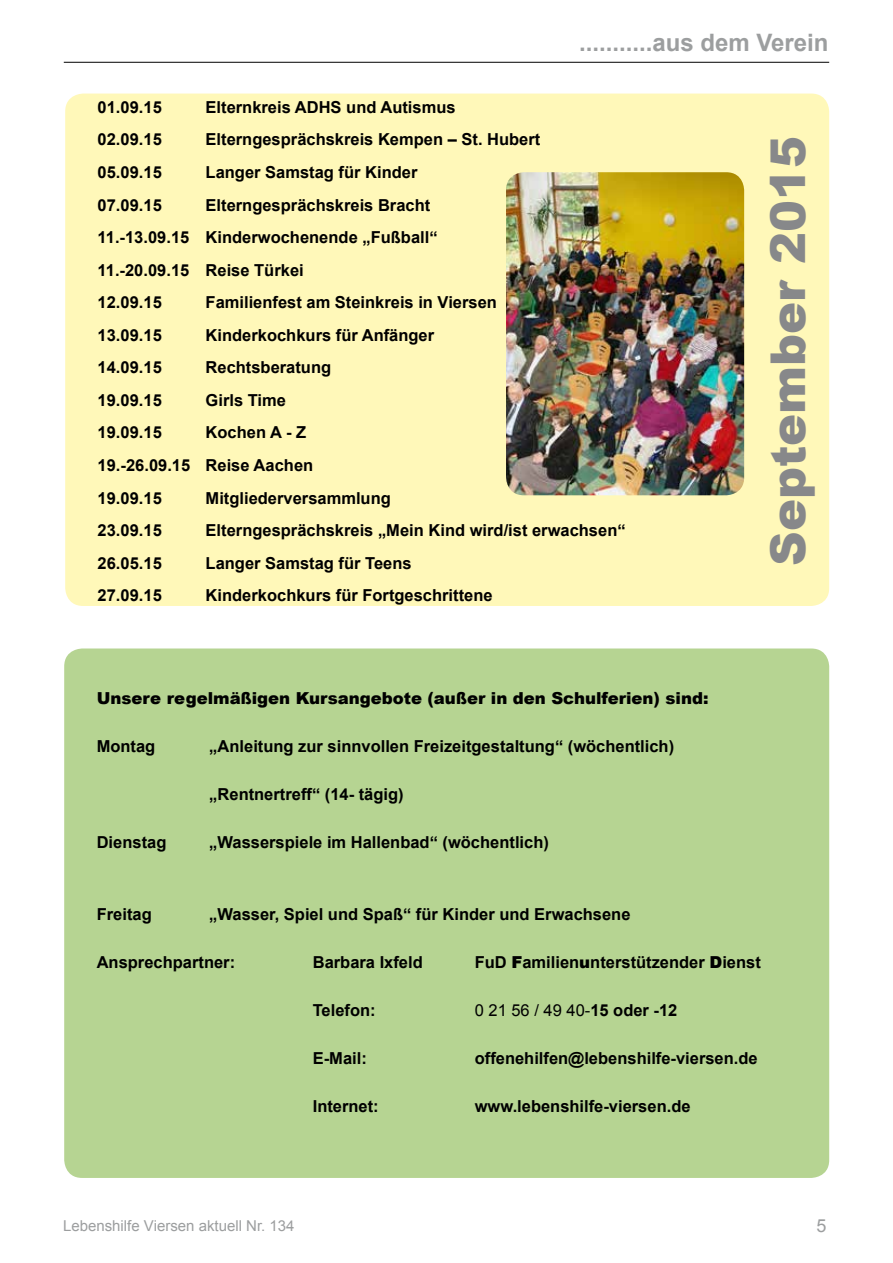
<style>
.page{position:relative;width:893px;height:1263px;background:#fff}
.page>*{position:absolute;margin:0;border:0;box-sizing:border-box;transform-origin:0 0}
.t1{font:900 48px "Arial";color:#87888a}
.t2{font:700 24px "Arial";color:#9c9e9f}
.t3{font:18px "Arial";color:#9c9e9f}
.t4{font:700 16.5px/32.5px "Arial";color:#000}
.t5{font:900 16.5px "Arial";color:#000}
.t6{font:16.5px "Arial";color:#000}
.t7{font:15px "Arial";color:#9c9e9f}
.s1{font-weight:900}
.s2{font-weight:700}
</style>
<div class="page">
<hr style="left:64px;top:62px;width:765px;height:1px;background:#000">
<div style="left:64px;top:648px;width:765px;height:530px;background:#b6d492;border-radius:18px"></div>
<div style="left:65px;top:94px;width:764px;height:512px;background:#fff8b9;border-radius:18px"></div>
<img style="left:506px;top:172px;width:238px;height:323px">
<h2 class="t2" style="left:579px;top:27px;width:251px">...........aus dem Verein</h2>
<p class="t4" style="left:98px;top:91px;width:66px">01.09.15</p>
<p class="t4" style="left:206px;top:91px;width:251px">Elternkreis ADHS und Autismus</p>
<p class="t4" style="left:98px;top:124px;width:66px">02.09.15</p>
<p class="t4" style="left:206px;top:124px;width:336px">Elterngesprächskreis Kempen – St. Hubert</p>
<p class="t4" style="left:98px;top:156px;width:66px">05.09.15</p>
<p class="t4" style="left:206px;top:156px;width:213px">Langer Samstag für Kinder</p>
<p class="t4" style="left:98px;top:189px;width:66px">07.09.15</p>
<p class="t4" style="left:98px;top:189px;width:341px;text-indent:108px">Elterngesprächskreis Bracht<br>11.-13.09.15 Kinderwochenende „Fußball“<br>11.-20.09.15 Reise Türkei<br>12.09.15</p>
<p class="t4" style="left:206px;top:287px;width:293px">Familienfest am Steinkreis in Viersen</p>
<p class="t4" style="left:98px;top:319px;width:66px">13.09.15</p>
<p class="t4" style="left:206px;top:319px;width:230px">Kinderkochkurs für Anfänger</p>
<p class="t4" style="left:98px;top:352px;width:66px">14.09.15</p>
<p class="t4" style="left:206px;top:352px;width:127px">Rechtsberatung</p>
<p class="t4" style="left:98px;top:384px;width:66px">19.09.15</p>
<p class="t4" style="left:206px;top:384px;width:82px">Girls Time</p>
<p class="t4" style="left:98px;top:417px;width:66px">19.09.15</p>
<p class="t4" style="left:98px;top:417px;width:217px;text-indent:108px">Kochen A - Z<br>19.-26.09.15 Reise Aachen<br>19.09.15</p>
<p class="t4" style="left:206px;top:482px;width:187px">Mitgliederversammlung</p>
<p class="t4" style="left:98px;top:514px;width:66px">23.09.15</p>
<p class="t4" style="left:206px;top:514px;width:421px">Elterngesprächskreis „Mein Kind wird/ist erwachsen“</p>
<p class="t4" style="left:98px;top:547px;width:66px">26.05.15</p>
<p class="t4" style="left:206px;top:547px;width:207px">Langer Samstag für Teens</p>
<p class="t4" style="left:98px;top:580px;width:66px">27.09.15</p>
<p class="t4" style="left:206px;top:580px;width:288px">Kinderkochkurs für Fortgeschrittene</p>
<h1 class="t1" style="left:753px;top:566px;width:431px;rotate:-90deg">September 2015</h1>
<p class="t5" style="left:97px;top:686px;width:613px">Unsere regelmäßigen Kursangebote (außer in den Schulferien) sind:</p>
<p class="t4" style="left:97px;top:730px;width:60px">Montag</p>
<p class="t4" style="left:209px;top:730px;width:466px">„Anleitung zur sinnvollen Freizeitgestaltung“ (wöchentlich)</p>
<p class="t4" style="left:209px;top:778px;width:196px">„Rentnertreff“ (14- tägig)</p>
<p class="t4" style="left:97px;top:826px;width:71px">Dienstag</p>
<p class="t4" style="left:209px;top:826px;width:341px">„Wasserspiele im Hallenbad“ (wöchentlich)</p>
<p class="t4" style="left:97px;top:898px;width:57px">Freitag</p>
<p class="t4" style="left:209px;top:898px;width:423px">„Wasser, Spiel und Spaß“ für Kinder und Erwachsene</p>
<p class="t4" style="left:97px;top:946px;width:140px">Ansprechpartner:</p>
<p class="t4" style="left:313px;top:946px;width:112px">Barbara Ixfeld</p>
<p class="t4" style="left:475px;top:946px;width:288px">FuD <span class="s1">F</span>amilien<span class="s1">u</span>nterstützender <span class="s1">D</span>ienst</p>
<p class="t4" style="left:313px;top:994px;width:64px">Telefon:</p>
<p class="t6" style="left:475px;top:999px;width:204px">0 21 56 / 49 40-<span class="s2">15 oder -12</span></p>
<p class="t4" style="left:313px;top:1042px;width:56px">E-Mail:</p>
<p class="t4" style="left:475px;top:1042px;width:284px">offenehilfen@lebenshilfe-viersen.de</p>
<p class="t4" style="left:313px;top:1090px;width:68px">Internet:</p>
<p class="t4" style="left:475px;top:1090px;width:217px">www.lebenshilfe-viersen.de</p>
<p class="t7" style="left:63px;top:1216px;width:233px">Lebenshilfe Viersen aktuell Nr. 134</p>
<p class="t3" style="left:816px;top:1214px;width:12px">5</p>
</div>
